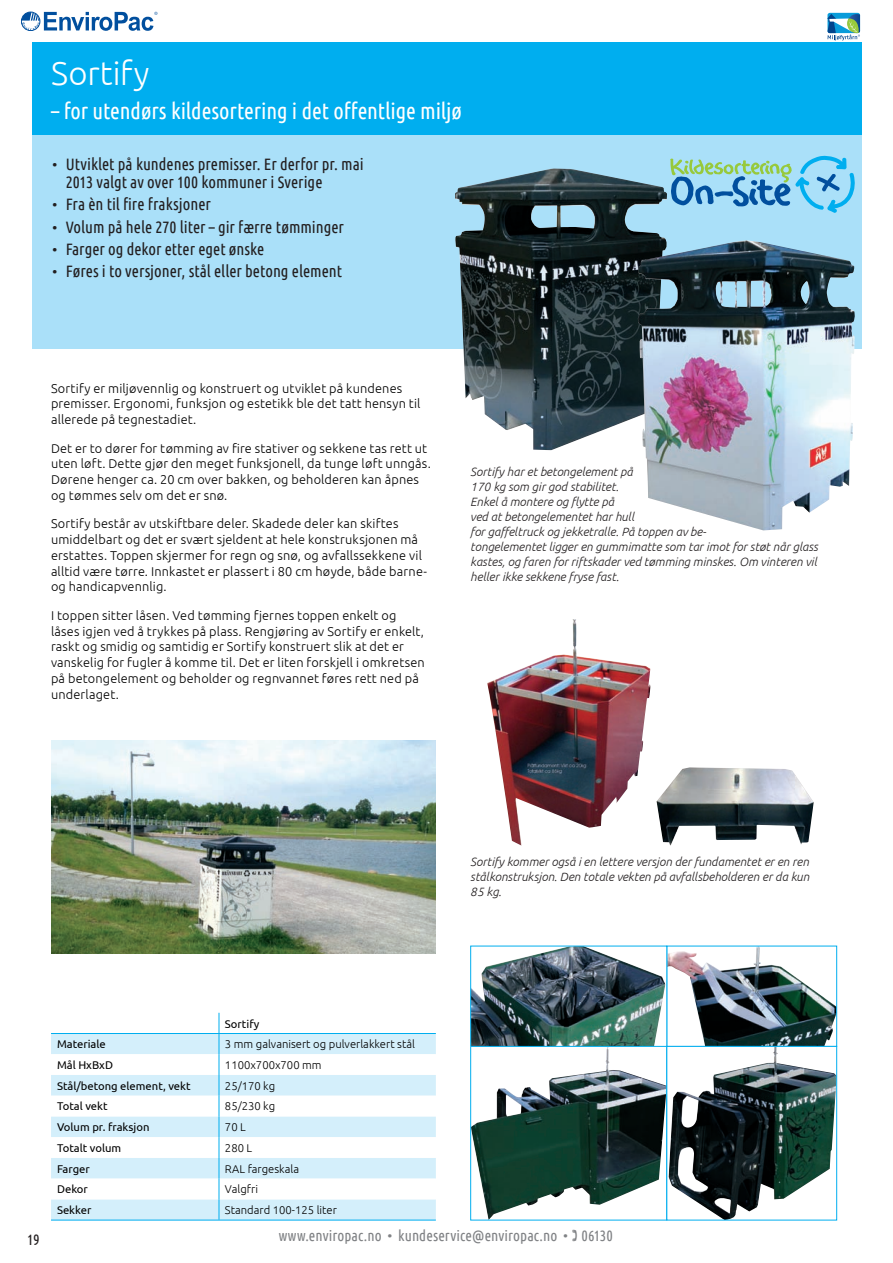
<style>
.page{position:relative;width:893px;height:1263px;background:#fff}
.page>*{position:absolute;margin:0;border:0;box-sizing:border-box;transform-origin:0 0}
.t1{font:300 33px "Ubuntu";letter-spacing:.005em;color:#fff}
.t2{font:22.5px "Ubuntu Condensed";letter-spacing:-.005em;color:#fff}
.t3{font:16.5px/18px "Ubuntu Condensed";color:#231f20}
.t4{font:15px "Ubuntu Condensed";letter-spacing:.005em;color:#808285}
.t5{font:15px "Ubuntu Condensed";color:#231f20}
.t6{font:300 12.75px/15.8px "Ubuntu";letter-spacing:.015em;color:#000}
.t7{font:italic 300 12px/15px "Ubuntu";color:#231f20;text-align:justify}
.t8{font:300 11.25px "Ubuntu";color:#000}
.t9{font:11.25px "Ubuntu";color:#000}
.s1{font-family:"Ubuntu";font-weight:300;font-size:15px}
</style>
<div class="page">
<svg style="left:826px;top:12px;width:35px;height:29px"></svg>
<div style="left:827px;top:13px;width:33px;height:20px;background:#099cda;border-radius:2px"></div>
<svg style="left:827px;top:14px;width:33px;height:26px"></svg>
<svg style="left:21px;top:12px;width:136px;height:19px"></svg>
<div style="left:32px;top:115px;width:829px;height:233px;background:#aae0f9"></div>
<div style="left:32px;top:43px;width:829px;height:92px;background:#00aeef"></div>
<img style="left:472px;top:1048px;width:193px;height:170px">
<div style="left:470px;top:1046px;width:197px;height:174px;border:1px solid #00aeef"></div>
<img style="left:668px;top:948px;width:167px;height:97px">
<img style="left:669px;top:1048px;width:166px;height:170px">
<div style="left:666px;top:1046px;width:171px;height:174px;border:1px solid #00aeef"></div>
<img style="left:472px;top:948px;width:193px;height:97px">
<div style="left:470px;top:946px;width:197px;height:101px;border:1px solid #00aeef"></div>
<img style="left:455px;top:169px;width:212px;height:281px">
<img style="left:51px;top:740px;width:385px;height:213px">
<img style="left:657px;top:767px;width:157px;height:79px">
<img style="left:487px;top:619px;width:163px;height:227px">
<div style="left:51px;top:1034px;width:385px;height:186px;background:#d4effb"></div>
<svg style="left:51px;top:1054px;width:385px;height:145px"></svg>
<hr style="left:51px;top:1033px;width:168px;height:1px;background:#00aeef">
<hr style="left:219px;top:1033px;width:217px;height:1px;background:#00aeef">
<svg style="left:219px;top:1013px;width:1px;height:207px"></svg>
<hr style="left:51px;top:1220px;width:168px;height:1px;background:#00aeef">
<hr style="left:219px;top:1220px;width:217px;height:1px;background:#00aeef">
<img style="left:638px;top:240px;width:217px;height:290px">
<svg style="left:670px;top:156px;width:185px;height:57px"></svg>
<h1 class="t1" style="left:51px;top:54px;width:100px">Sortify</h1>
<h2 class="t2" style="left:51px;top:97px;width:413px">– for utendørs kildesortering i det offentlige miljø</h2>
<p class="t3" style="left:66px;top:155px;width:300px;text-indent:-13px"><span class="s1">•</span> Utviklet på kundenes premisser. Er derfor pr. mai<br>2013 valgt av over 100 kommuner i Sverige</p>
<p class="t3" style="left:52px;top:195px;width:160px"><span class="s1">•</span> Fra èn til fire fraksjoner</p>
<p class="t3" style="left:52px;top:217px;width:293px"><span class="s1">•</span> Volum på hele 270 liter – gir færre tømminger</p>
<p class="t3" style="left:52px;top:239px;width:214px"><span class="s1">•</span> Farger og dekor etter eget ønske</p>
<p class="t3" style="left:52px;top:262px;width:291px"><span class="s1">•</span> Føres i to versjoner, stål eller betong element</p>
<p class="t6" style="left:51px;top:380px;width:371px">Sortify er miljøvennlig og konstruert og utviklet på kundenes premisser. Ergonomi, funksjon og estetikk ble det tatt hensyn til allerede på tegnestadiet.</p>
<p class="t6" style="left:51px;top:440px;width:381px">Det er to dører for tømming av fire stativer og sekkene tas rett ut uten løft. Dette gjør den meget funksjonell, da tunge løft unngås.<br>Dørene henger ca. 20 cm over bakken, og beholderen kan åpnes og tømmes selv om det er snø.</p>
<p class="t6" style="left:51px;top:516px;width:378px">Sortify består av utskiftbare deler. Skadede deler kan skiftes umiddelbart og det er svært sjeldent at hele konstruksjonen må erstattes. Toppen skjermer for regn og snø, og avfallssekkene vil alltid være tørre. Innkastet er plassert i 80 cm høyde, både barne&shy;og handicapvennlig.</p>
<p class="t6" style="left:51px;top:607px;width:375px">I toppen sitter låsen. Ved tømming fjernes toppen enkelt og låses igjen ved å trykkes på plass. Rengjøring av Sortify er enkelt, raskt og smidig og samtidig er Sortify konstruert slik at det er vanskelig for fugler å komme til. Det er liten forskjell i omkretsen på betongelement og beholder og regnvannet føres rett ned på underlaget.</p>
<p class="t7" style="left:470px;top:464px;width:349px;text-align:left">Sortify har et betongelement på<br>170 kg som gir god stabilitet.<br>Enkel å montere og flytte på<br>ved at betongelementet har hull<br>for gaffeltruck og jekketralle. På toppen av be-<br>tongelementet ligger en gummimatte som tar imot for støt når glass kastes, og faren for riftskader ved tømming minskes. Om vinteren vil heller ikke sekkene fryse fast.</p>
<p class="t7" style="left:470px;top:854px;width:341px">Sortify kommer også i en lettere versjon der fundamentet er en ren stålkonstruksjon. Den totale vekten på avfallsbeholderen er da kun 85 kg.</p>
<p class="t5" style="left:27px;top:1230px;width:14px">19</p>
<p class="t9" style="left:225px;top:1017px;width:36px">Sortify</p>
<p class="t9" style="left:57px;top:1037px;width:50px">Materiale</p>
<p class="t8" style="left:225px;top:1037px;width:192px">3 mm galvanisert og pulverlakkert stål</p>
<p class="t9" style="left:57px;top:1058px;width:58px">Mål HxBxD</p>
<p class="t8" style="left:225px;top:1058px;width:98px">1100x700x700 mm</p>
<p class="t9" style="left:57px;top:1079px;width:135px">Stål/betong element, vekt</p>
<p class="t8" style="left:225px;top:1079px;width:52px">25/170 kg</p>
<p class="t9" style="left:57px;top:1099px;width:52px">Total vekt</p>
<p class="t8" style="left:225px;top:1100px;width:52px">85/230 kg</p>
<p class="t9" style="left:57px;top:1120px;width:94px">Volum pr. fraksjon</p>
<p class="t8" style="left:225px;top:1120px;width:22px">70 L</p>
<p class="t9" style="left:57px;top:1141px;width:66px">Totalt volum</p>
<p class="t8" style="left:225px;top:1141px;width:29px">280 L</p>
<p class="t9" style="left:57px;top:1162px;width:34px">Farger</p>
<p class="t8" style="left:225px;top:1162px;width:76px">RAL fargeskala</p>
<p class="t9" style="left:57px;top:1182px;width:32px">Dekor</p>
<p class="t8" style="left:225px;top:1182px;width:35px">Valgfri</p>
<p class="t9" style="left:57px;top:1203px;width:36px">Sekker</p>
<p class="t8" style="left:225px;top:1203px;width:113px">Standard 100-125 liter</p>
<p class="t4" style="left:279px;top:1226px;width:336px">www.enviropac.no • kundeservice@enviropac.no • 06130</p>
</div>
